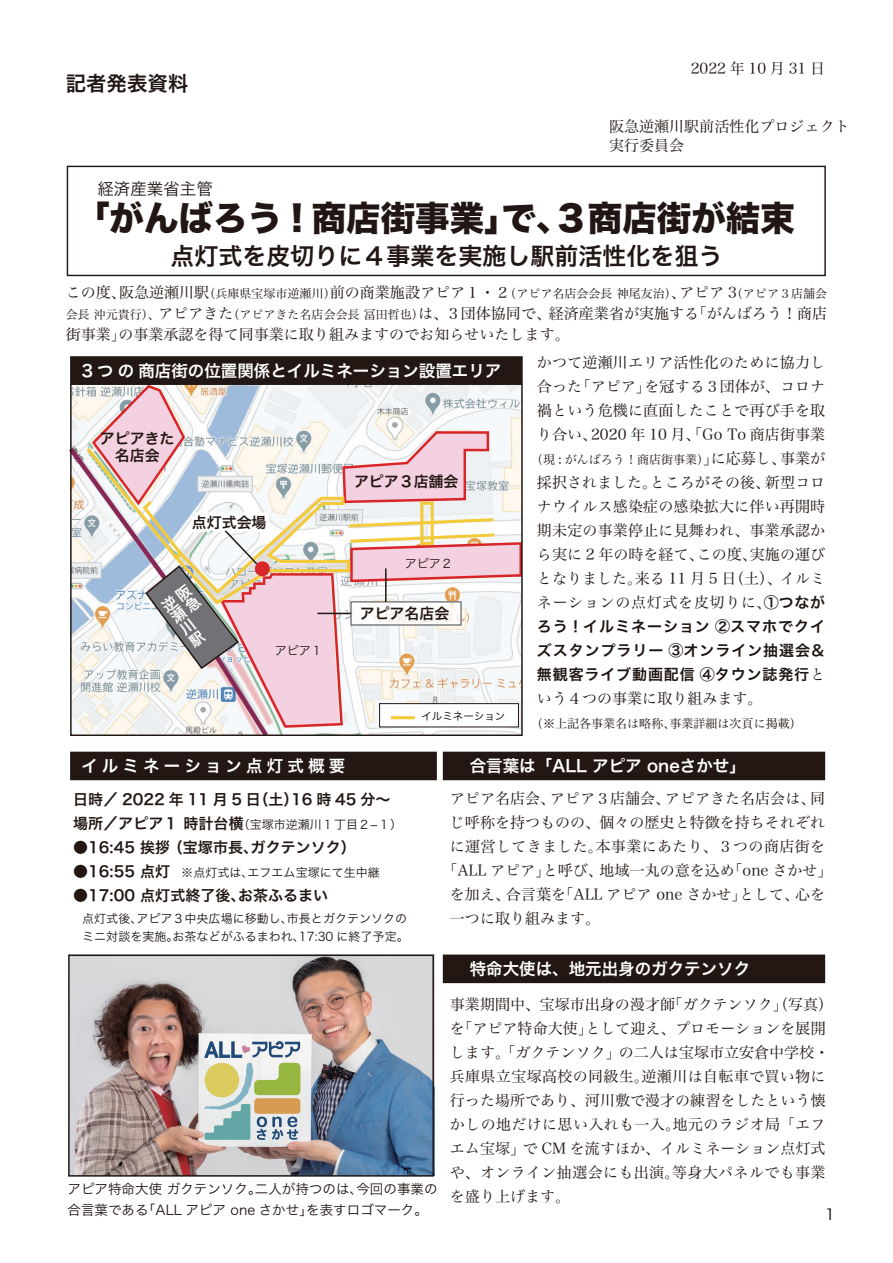
<style>
.page{position:relative;width:893px;height:1263px;background:#fff}
.page>*{position:absolute;margin:0;border:0;box-sizing:border-box;transform-origin:0 0}
.t1{font:34.5px "Hira Kaku Std W8";color:#211613}
.t2{font:24px "Hira Kaku Pro N W6";color:#211613}
.t3{font:20.4px "Hira Kaku Pro W6";letter-spacing:.005em;color:#211613}
.t4{font:16.5px "Hira Kaku Pro W6";color:#fff}
.t5{font:16.5px "Hira Kaku Pro W6";letter-spacing:.25em;color:#fff}
.t6{font:16.5px "Hira Kaku Pro N W3";color:#211613}
.t7{font:15px/24px "Hira Min Pro N W3";letter-spacing:.005em;color:#201612}
.t8{font:15px "Hira Kaku Pro W6";letter-spacing:.005em;color:#221713}
.t9{font:15px/24px "Hira Kaku Pro N W6";letter-spacing:.06em;color:#1e1410;text-align:justify}
.t10{font:15px "Hira Min Pro N W3";letter-spacing:.025em;color:#201612}
.t11{font:15px "Hira Min Pro N W3";letter-spacing:.005em;color:#1e1410}
.t12{font:15px "Hira Min Pro N W3";letter-spacing:-.005em;color:#211613}
.t13{font:15px "Hira Kaku Pro N W3";color:#030303}
.t14{font:14.85px/17.4px "Hira Kaku Pro N W6";color:#221713;text-align:center}
.t15{font:13.5px/21px "Hira Kaku Pro W3";letter-spacing:.005em;color:#211613}
.t16{font:12px "Hira Min Pro N W3";letter-spacing:.005em;color:#201612}
.t17{font:12px/18px "Hira Kaku Pro N W3";letter-spacing:.005em;color:#201612}
.t18{font:12px "Hira Kaku Pro N W3";letter-spacing:.005em;color:#221713}
.t19{font:12px "Hira Kaku Pro W3";letter-spacing:.005em;color:#221713}
.t20{font:12px "Hira Min Pro N W3";letter-spacing:.005em;color:#1e1410}
.t21{font:10.5px "Hira Kaku Pro W3";color:#030303}
.s1{font-size:15px}
.s2{font-size:12px}
.s3{font-family:"Hira Kaku Pro N W6";color:#1e1410}
.s4{font-family:"Hira Min Pro N W3"}
.s5{font-family:"Hira Kaku Pro W6";font-size:15px}
.s6{color:#221713}
</style>
<div class="page">
<img style="left:71px;top:957px;width:360px;height:216px">
<div style="left:68px;top:954px;width:366px;height:222px;border:2px solid #211613"></div>
<div style="left:67px;top:166px;width:759px;height:110px;border:1px solid #211613"></div>
<div style="left:70px;top:356px;width:453px;height:29px;background:#221713;border:2px solid #221713"></div>
<div style="left:70px;top:752px;width:367px;height:28px;background:#221713"></div>
<div style="left:443px;top:752px;width:382px;height:28px;background:#221713"></div>
<div style="left:443px;top:954px;width:382px;height:29px;background:#221713;border:2px solid #221713"></div>
<svg style="left:204px;top:1041px;width:96px;height:99px"></svg>
<div style="left:254px;top:1098px;width:46px;height:16px;background:#d79b52;border-radius:4px"></div>
<svg style="left:69px;top:383px;width:453px;height:353px"></svg>
<h3 class="t3" style="left:66px;top:65px;width:124px">記者発表資料</h3>
<p class="t6" style="left:97px;top:174px;width:117px">経済産業省主管</p>
<p class="t12" style="left:691px;top:55px;width:136px">2022 年 10 月 31 日</p>
<p class="t7" style="left:609px;top:116px;width:242px;line-height:18px">阪急逆瀬川駅前活性化プロジェクト実行委員会</p>
<h1 class="t1" style="left:75px;top:199px;width:721px">「がんばろう ! 商店街事業」で、３商店街が結束</h1>
<h2 class="t2" style="left:170px;top:234px;width:554px">点灯式を皮切りに４事業を実施し駅前活性化を狙う</h2>
<p class="t16" style="left:66px;top:283px;width:763px"><span class="s1">この度、阪急逆瀬川駅</span>（兵庫県宝塚市逆瀬川）<span class="s1">前の商業施設アピア１・２</span>（アピア名店会会長 神尾友治）<span class="s1">、アピア 3</span>（アピア３店舗会</p>
<p class="t7" style="left:66px;top:302px;width:763px;line-height:21px"><span class="s2">会長 沖元貴行）、</span>アピアきた<span class="s2">（アピアきた名店会会長 冨田哲也）</span>は、３団体協同で、経済産業省が実施する「がんばろう！商店街事業」の事業承認を得て同事業に取り組みますのでお知らせいたします。</p>
<p class="t7" style="left:537px;top:349px;width:290px;text-align:justify">かつて逆瀬川エリア活性化のために協力し合った「アピア」を冠する３団体が、コロナ禍という危機に直面したことで再び手を取り合い、2020 年 10 月、「Go To 商店街事業</p>
<p class="t16" style="left:531px;top:449px;width:296px">（現 : がんばろう！商店街事業）<span class="s1">」に応募し、事業が</span></p>
<p class="t7" style="left:537px;top:469px;width:290px;text-align:justify">採択されました。ところがその後、新型コロナウイルス感染症の感染拡大に伴い再開時期未定の事業停止に見舞われ、事業承認から実に 2 年の時を経て、この度、実施の運びとなりました。来る 11 月 5 日（土）、イルミネーションの点灯式を皮切りに、<span class="s3">①つなが</span></p>
<p class="t9" style="left:537px;top:614px;width:290px">ろう！イルミネーション ②スマホでクイズスタンプラリー ③オンライン抽選会＆無観客ライブ動画配信 ④タウン誌発行<span class="s4">と</span></p>
<p class="t11" style="left:537px;top:686px;width:227px">いう４つの事業に取り組みます。</p>
<p class="t20" style="left:531px;top:713px;width:272px">（※上記各事業名は略称、事業詳細は次頁に掲載）</p>
<p class="t4" style="left:81px;top:356px;width:422px">3 つの商店街の位置関係とイルミネーション設置エリア</p>
<p class="t14" style="left:100px;top:429px;width:76px">アピアきた名店会</p>
<p class="t14" style="left:354px;top:473px;width:106px">アピア３店舗会</p>
<p class="t14" style="left:192px;top:513px;width:76px">点灯式会場</p>
<p class="t18" style="left:405px;top:553px;width:49px">アピア２</p>
<p class="t14" style="left:360px;top:605px;width:91px">アピア名店会</p>
<p class="t18" style="left:275px;top:640px;width:49px">アピア１</p>
<p class="t21" style="left:421px;top:707px;width:85px">イルミネーション</p>
<p class="t5" style="left:81px;top:751px;width:265px">イルミネーション点灯式概要</p>
<p class="t4" style="left:470px;top:751px;width:278px">合言葉は「ALL アピア oneさかせ」</p>
<p class="t8" style="left:73px;top:786px;width:319px">日時／ 2022 年 11 月 5 日（土）16 時 45 分～</p>
<p class="t19" style="left:73px;top:814px;width:330px"><span class="s5">場所／アピア１ 時計台横</span>（宝塚市逆瀬川１丁目２-１）</p>
<p class="t8" style="left:73px;top:834px;width:284px">●16:45 挨拶 （宝塚市長、ガクテンソク）</p>
<p class="t8" style="left:73px;top:858px;width:99px">●16:55 点灯</p>
<p class="t8" style="left:73px;top:882px;width:257px">●17:00 点灯式終了後、お茶ふるまい</p>
<p class="t17" style="left:82px;top:909px;width:328px">点灯式後、アピア３中央広場に移動し、市長とガクテンソクのミニ対談を実施。お茶などがふるまわれ、17:30 に終了予定。</p>
<p class="t18" style="left:181px;top:862px;width:200px">※点灯式は、エフエム宝塚にて生中継</p>
<p class="t15" style="left:67px;top:1178px;width:372px">アピア特命大使 ガクテンソク。二人が持つのは、今回の事業の合言葉である「ALL アピア one さかせ」を表すロゴマーク。</p>
<p class="t7" style="left:450px;top:785px;width:377px">アピア名店会、アピア３店舗会、アピアきた名店会は、同</p>
<p class="t7" style="left:450px;top:809px;width:377px">じ呼称を持つものの、個々の歴史と特徴を持ちそれぞれ</p>
<p class="t10" style="left:450px;top:834px;width:377px">に運営してきました。本事業にあたり、３つの商店街を</p>
<p class="t7" style="left:442px;top:857px;width:392px">「ALL アピア」と呼び、地域一丸の意を込め「one さかせ」</p>
<p class="t7" style="left:450px;top:881px;width:377px">を加え、合言葉を「ALL アピア one さかせ」として、心を</p>
<p class="t7" style="left:450px;top:905px;width:152px">一つに取り組みます。</p>
<p class="t4" style="left:470px;top:954px;width:282px">特命大使は、地元出身のガクテンソク</p>
<p class="t7" style="left:450px;top:990px;width:385px">事業期間中、宝塚市出身の漫才師「ガクテンソク」（写真）を「アピア特命大使」として迎え、プロモーションを展開します。「ガクテンソク」の二人は宝塚市立安倉中学校・兵庫県立宝塚高校の同級生。逆瀬川は自転車で買い物に行った場所であり、河川敷で漫才の練習をしたという懐かしの地だけに思い入れも一入。<span class="s6">地元のラジオ局「エフエム宝塚」で CM を流すほか、イルミネーション点灯式や、オンライン抽選会にも出演。等身大パネルでも事業を盛り上げます。</span></p>
<p class="t13" style="left:825px;top:1201px;width:11px">1</p>
</div>
